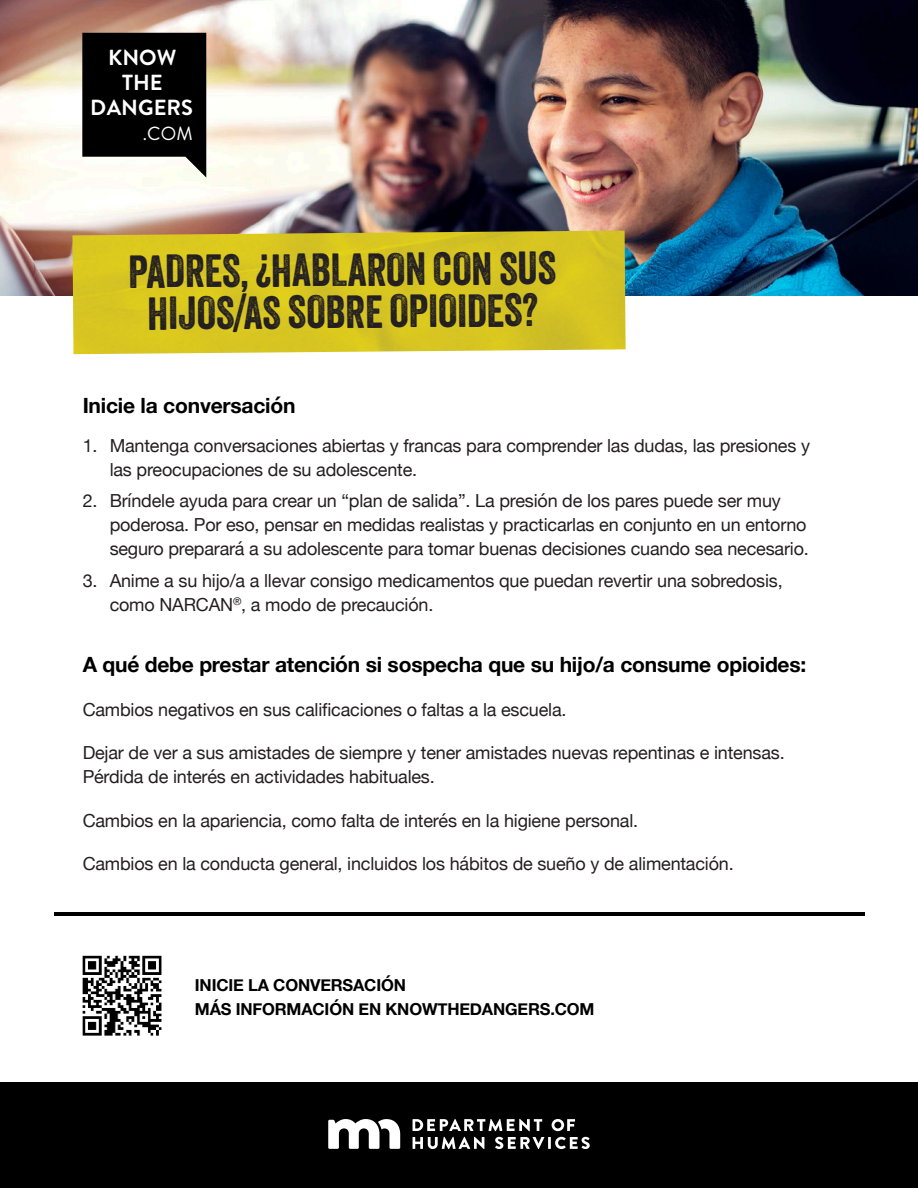
<style>
.page{position:relative;width:918px;height:1188px;background:#fff}
.page>*{position:absolute;margin:0;border:0;box-sizing:border-box;transform-origin:0 0}
.t1{font:45px/42.2px "Veneer";color:#231f20;text-align:center}
.t2{font:700 21.9px/24.8px "Brandon Grotesque";color:#fff;text-align:center}
.t3{font:700 21px "Helvetica Neue";letter-spacing:-.01em;color:#000}
.t4{font:18.9px "Brandon Grotesque";color:#fff}
.t5{font:18px/24px "Helvetica Neue";letter-spacing:-.01em;color:#231f20}
.t6{font:700 16.5px/24px "Helvetica Neue";letter-spacing:-.01em;color:#000}
</style>
<div class="page">
<img style="left:0;top:0;width:918px;height:296px">
<svg style="left:82px;top:33px;width:124px;height:145px;background:#242423"></svg>
<div style="left:0;top:1082px;width:918px;height:106px;background:#000"></div>
<img style="left:82px;top:955px;width:80px;height:81px">
<svg style="left:328px;top:1119px;width:72px;height:30px"></svg>
<svg style="left:413px;top:1119px;width:129px;height:12px"></svg>
<svg style="left:552px;top:1119px;width:23px;height:12px"></svg>
<svg style="left:413px;top:1137px;width:71px;height:12px"></svg>
<svg style="left:495px;top:1137px;width:95px;height:12px"></svg>
<img style="left:72px;top:231px;width:554px;height:123px">
<hr style="left:54px;top:912px;width:810px;height:4px;background:#000">
<p class="t2" style="left:90px;top:46px;width:104px">KNOW<br>THE<br>DANGERS</p>
<p class="t4" style="left:143px;top:122px;width:51px">.COM</p>
<h1 class="t1" style="left:128px;top:253px;width:429px;rotate:-1deg">PADRES, ¿HABLARON CON SUS<br>HIJOS/AS SOBRE OPIOIDES?</h1>
<p class="t3" style="left:83px;top:396px;width:214px">Inicie la conversación</p>
<p class="t5" style="left:110px;top:435px;width:702px;text-indent:-27px">1. Mantenga conversaciones abiertas y francas para comprender las dudas, las presiones y las preocupaciones de su adolescente.</p>
<p class="t5" style="left:110px;top:490px;width:701px;text-indent:-27px">2. Bríndele ayuda para crear un “plan de salida”. La presión de los pares puede ser muy poderosa. Por eso, pensar en medidas realistas y practicarlas en conjunto en un entorno seguro preparará a su adolescente para tomar buenas decisiones cuando sea necesario.</p>
<p class="t5" style="left:110px;top:570px;width:675px;text-indent:-27px">3. Anime a su hijo/a a llevar consigo medicamentos que puedan revertir una sobredosis, como NARCAN<sup>®</sup>, a modo de precaución.</p>
<p class="t3" style="left:83px;top:656px;width:725px">A qué debe prestar atención si sospecha que su hijo/a consume opioides:</p>
<p class="t5" style="left:83px;top:698px;width:485px">Cambios negativos en sus calificaciones o faltas a la escuela.</p>
<p class="t5" style="left:83px;top:742px;width:704px">Dejar de ver a sus amistades de siempre y tener amistades nuevas repentinas e intensas.<br>Pérdida de interés en actividades habituales.</p>
<p class="t5" style="left:83px;top:810px;width:557px">Cambios en la apariencia, como falta de interés en la higiene personal.</p>
<p class="t5" style="left:83px;top:853px;width:653px">Cambios en la conducta general, incluidos los hábitos de sueño y de alimentación.</p>
<p class="t6" style="left:195px;top:974px;width:401px">INICIE LA CONVERSACIÓN<br>MÁS INFORMACIÓN EN KNOWTHEDANGERS.COM</p>
</div>
